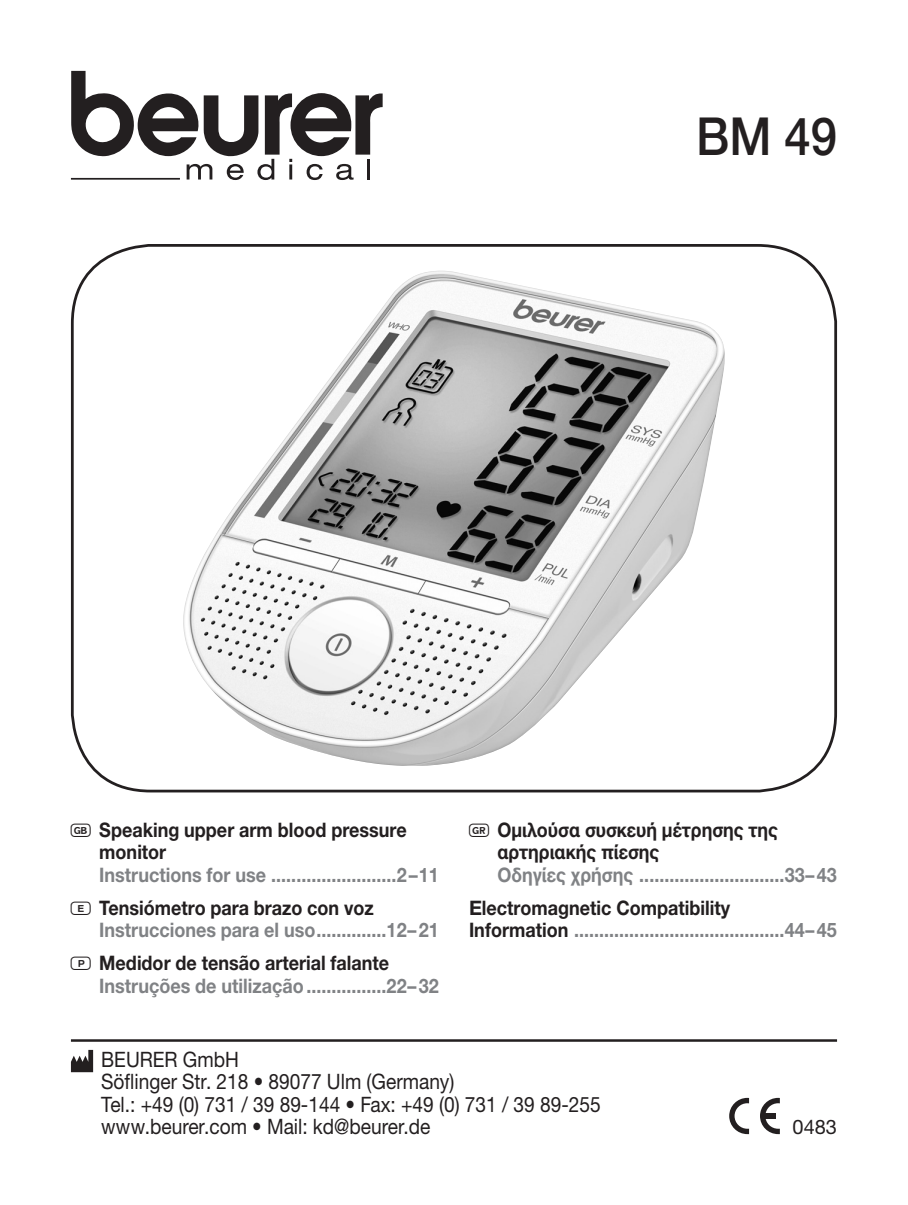
<style>
.page{position:relative;width:908px;height:1205px;background:#fff}
.page>*{position:absolute;margin:0;border:0;box-sizing:border-box;transform-origin:0 0}
.t1{font:500 52.5px "Helvetica Neue LTW1 G";color:#231f20;scale:.9 1}
.t2{font:21.25px/22.5px "Helvetica Neue LTW1 G";color:#231f20;scale:.9 1}
.t3{font:700 20px/33.2px "Helvetica Neue LTW1 G";color:#808285;scale:.9 1}
.t4{font:700 20px/22.5px "Helvetica Neue LTW1 G";color:#231f20;scale:.9 1}
.t5{font:20px "Helvetica Neue LTW1 G";color:#231f20}
.s1{font-family:"Laend Beurer 2012"}
.s2{font-family:"Laend Beurer 2012";color:#231f20}
.s3{color:#231f20}
</style>
<div class="page">
<div style="left:71px;top:244px;width:765px;height:548px;border:3px solid #231f20;border-radius:78px"></div>
<svg style="left:71px;top:71px;width:311px;height:109px"></svg>
<hr style="left:367px;top:159px;width:3px;height:20px;background:#231f20">
<hr style="left:71px;top:178px;width:109px;height:2px;background:#231f20">
<svg style="left:760px;top:1098px;width:19px;height:36px"></svg>
<div style="left:764px;top:1113px;width:12px;height:5px;background:#231f20"></div>
<svg style="left:729px;top:1098px;width:19px;height:36px"></svg>
<hr style="left:71px;top:1039px;width:765px;height:3px;background:#231f20">
<svg style="left:71px;top:1050px;width:22px;height:22px"></svg>
<img style="left:183px;top:271px;width:541px;height:495px">
<h1 class="t1" style="left:696px;top:104px;width:158px">BM 49</h1>
<p class="t4" style="left:99px;top:818px;width:343px;text-indent:-28px"><span class="s1">G</span> Speaking upper arm blood pressure monitor</p>
<p class="t3" style="left:71px;top:857px;width:410px;text-indent:28px">Instructions for use .........................2–11<br><span class="s2">E</span> <span class="s3">Tensiómetro para brazo con voz</span></p>
<p class="t3" style="left:71px;top:913px;width:410px;text-indent:28px">Instrucciones para el uso..............12–21<br><span class="s2">P</span> <span class="s3">Medidor de tensão arterial falante</span></p>
<p class="t3" style="left:99px;top:969px;width:378px">Instruções de utilização................22–32</p>
<p class="t4" style="left:497px;top:818px;width:313px;text-indent:-28px"><span class="s1">K</span> Ομιλούσα συσκευή μέτρησης της αρτηριακής πίεσης</p>
<p class="t3" style="left:497px;top:857px;width:378px">Οδηγίες χρήσης .............................33–43</p>
<p class="t3" style="left:469px;top:896px;width:410px;line-height:22.5px"><span class="s3">Electromagnetic Compatibility<br>Information</span> ..........................................44–45</p>
<p class="t2" style="left:101px;top:1047px;width:556px">BEURER GmbH<br>Söflinger Str. 218 • 89077 Ulm (Germany)<br>Tel.: +49 (0) 731 / 39 89-144 • Fax: +49 (0) 731 / 39 89-255 www.beurer.com • Mail: kd@beurer.de</p>
<p class="t5" style="left:792px;top:1114px;width:46px">0483</p>
</div>
